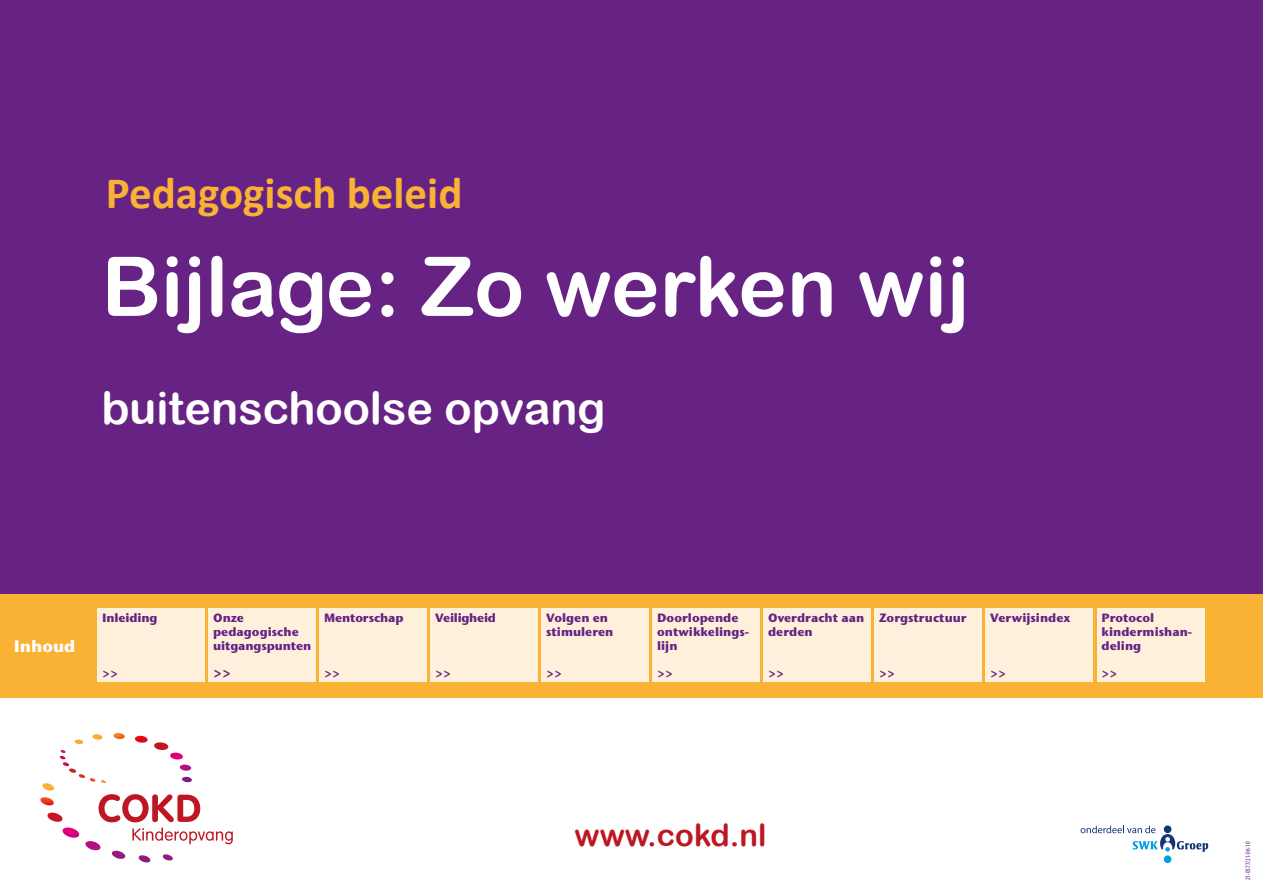
<style>
.page{position:relative;width:1263px;height:893px;background:#fff}
.page>*{position:absolute;margin:0;border:0;box-sizing:border-box;transform-origin:0 0}
.t1{font:82.5px "Arial Rounded MT Bold";color:#fff}
.t2{font:45px "Arial Rounded MT Bold";color:#fff}
.t3{font:700 45px "Calibri";color:#f9b234}
.t4{font:30.9px "Arial Rounded MT Bold";color:#be1622}
.t5{font:700 16.5px "Stone Sans ITC Std";color:#fff}
.t6{font:700 13.5px "Stone Sans ITC Std";color:#662383}
.t7{font:700 12px/13.6px "Stone Sans ITC Std";color:#662383}
.t8{font:700 12px "Stone Sans ITC Std";letter-spacing:-.02em;color:#662383}
.t9{font:condensed 6.75px "Myriad Pro";color:#662383}
</style>
<div class="page">
<div style="left:0;top:0;width:1263px;height:604px;background:#662383"></div>
<svg style="left:1080px;top:826px;width:128px;height:26px"></svg>
<div style="left:1164px;top:855px;width:7px;height:8px;background:#009fe3;border-radius:50%"></div>
<div style="left:0;top:594px;width:1263px;height:104px;background:#f9b234"></div>
<div style="left:98px;top:609px;width:107px;height:73px;background:#fff0db"></div>
<div style="left:209px;top:609px;width:107px;height:73px;background:#fff0db"></div>
<div style="left:542px;top:609px;width:107px;height:73px;background:#fff0db"></div>
<div style="left:431px;top:609px;width:107px;height:73px;background:#fff0db"></div>
<div style="left:320px;top:609px;width:107px;height:73px;background:#fff0db"></div>
<div style="left:653px;top:609px;width:107px;height:73px;background:#fff0db"></div>
<div style="left:764px;top:609px;width:107px;height:73px;background:#fff0db"></div>
<div style="left:875px;top:609px;width:107px;height:73px;background:#fff0db"></div>
<div style="left:986px;top:609px;width:107px;height:73px;background:#fff0db"></div>
<div style="left:1097px;top:609px;width:107px;height:73px;background:#fff0db"></div>
<svg style="left:40px;top:733px;width:193px;height:129px"></svg>
<h2 class="t3" style="left:106px;top:161px;width:358px">Pedagogisch beleid</h2>
<h1 class="t1" style="left:102px;top:238px;width:869px">Bijlage: Zo werken wij</h1>
<h2 class="t2" style="left:102px;top:381px;width:506px">buitenschoolse opvang</h2>
<h3 class="t5" style="left:14px;top:635px;width:63px">Inhoud</h3>
<p class="t7" style="left:102px;top:611px;width:57px">Inleiding</p>
<p class="t7" style="left:102px;top:666px;width:18px">&gt;&gt;</p>
<p class="t7" style="left:213px;top:611px;width:100px">Onze pedagogische uitgangspunten</p>
<p class="t6" style="left:213px;top:663px;width:20px">&gt;&gt;</p>
<p class="t7" style="left:324px;top:611px;width:81px">Mentorschap</p>
<p class="t7" style="left:324px;top:666px;width:18px">&gt;&gt;</p>
<p class="t8" style="left:435px;top:610px;width:62px">Veiligheid</p>
<p class="t7" style="left:435px;top:666px;width:18px">&gt;&gt;</p>
<p class="t7" style="left:546px;top:611px;width:69px">Volgen en stimuleren</p>
<p class="t7" style="left:546px;top:666px;width:18px">&gt;&gt;</p>
<p class="t7" style="left:657px;top:611px;width:93px">Doorlopende ontwikkelings&shy;lijn</p>
<p class="t7" style="left:657px;top:666px;width:18px">&gt;&gt;</p>
<p class="t7" style="left:768px;top:611px;width:98px">Overdracht aan derden</p>
<p class="t7" style="left:768px;top:666px;width:18px">&gt;&gt;</p>
<p class="t7" style="left:879px;top:611px;width:89px">Zorgstructuur</p>
<p class="t7" style="left:879px;top:666px;width:18px">&gt;&gt;</p>
<p class="t7" style="left:990px;top:611px;width:82px">Verwijsindex</p>
<p class="t7" style="left:990px;top:666px;width:18px">&gt;&gt;</p>
<p class="t7" style="left:1101px;top:611px;width:92px">Protocol kindermishan&shy;deling</p>
<p class="t7" style="left:1101px;top:666px;width:18px">&gt;&gt;</p>
<h3 class="t4" style="left:575px;top:817px;width:193px">www.cokd.nl</h3>
<p class="t9" style="left:1244px;top:880px;width:40px;rotate:-90deg">21-0577/21-06-10</p>
</div>
